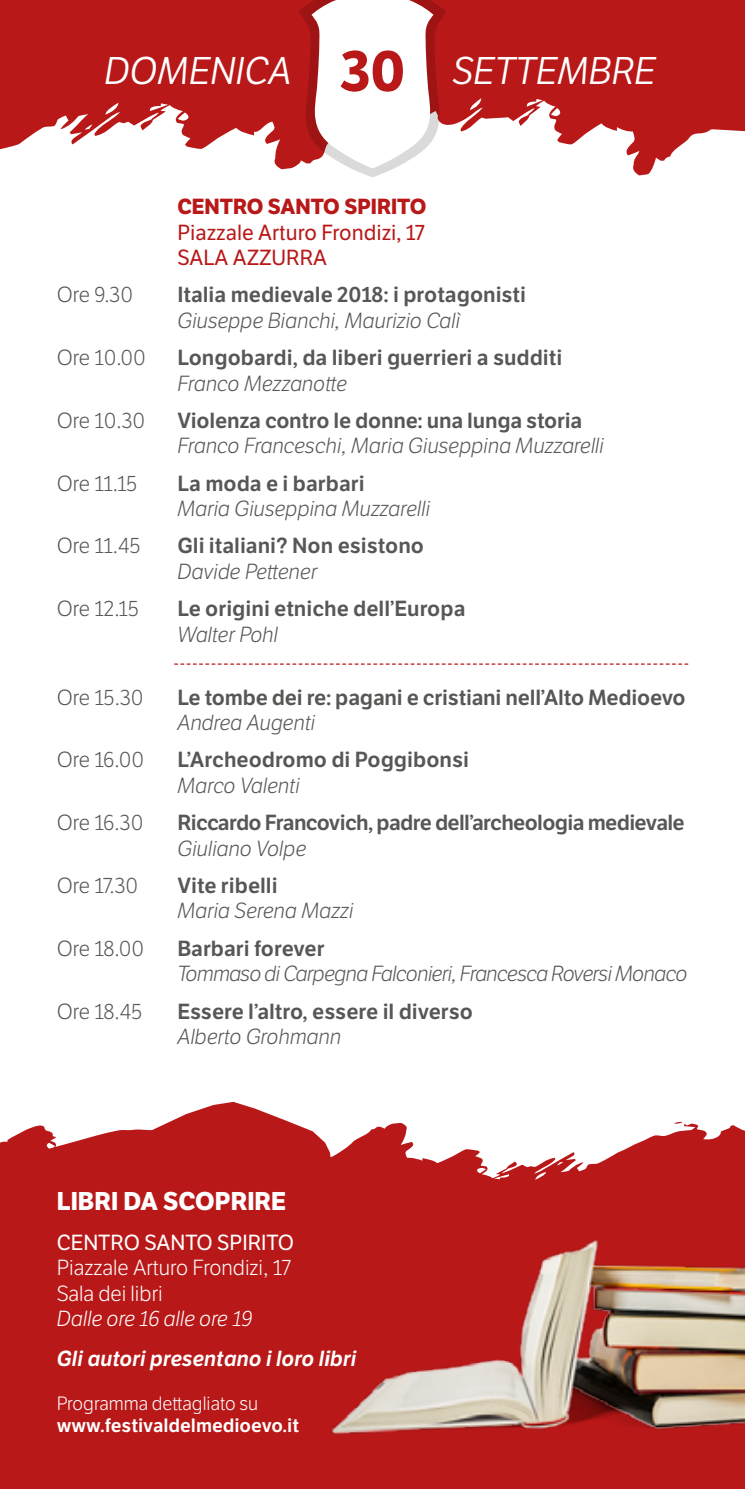
<style>
.page{position:relative;width:745px;height:1489px;background:#fff}
.page>*{position:absolute;margin:0;border:0;box-sizing:border-box;transform-origin:0 0}
.t1{font:italic 37.5px "LFT Etica";color:#fff}
.t2{font:700 25px "LFT Etica";color:#fff}
.t3{font:600 21.25px "LFT Etica";color:#575756}
.t4{font:italic 300 21.25px "LFT Etica";color:#575756}
.t5{font:300 21.25px "LFT Etica";color:#575756}
.t6{font:italic 300 21.25px "LFT Etica";letter-spacing:-.03em;color:#575756}
.t7{font:600 21.25px "LFT Etica";letter-spacing:-.03em;color:#575756}
.t8{font:300 21.25px/25.5px "LFT Etica";color:#fff}
.t9{font:21.25px/25.5px "LFT Etica";color:#b91818}
.t10{font:italic 600 21.25px "LFT Etica";color:#fff}
.t11{font:italic 300 21.25px "LFT Etica";color:#fff}
.t12{font:700 21.25px "LFT Etica";color:#b91818}
.t13{font:21.25px "LFT Etica";color:#fff}
.t14{font:600 18.75px "LFT Etica";color:#fff}
.t15{font:300 18.75px "LFT Etica";color:#fff}
.s1{font-weight:700;font-style:normal;font-size:56.25px;color:#b91818}
</style>
<div class="page">
<svg style="left:0;top:0;width:744px;height:175px;fill:#b91818"></svg>
<svg style="left:298px;top:0;width:148px;height:177px"></svg>
<svg style="left:0;top:1101px;width:744px;height:387px;fill:#b91818"></svg>
<img style="left:328px;top:1186px;width:416px;height:289px">
<svg style="left:174px;top:663px;width:513px;height:1px"></svg>
<h1 class="t1" style="left:104px;top:49px;width:552px">DOMENICA <span class="s1">30</span> SETTEMBRE</h1>
<p class="t12" style="left:177px;top:193px;width:250px">CENTRO SANTO SPIRITO</p>
<p class="t9" style="left:177px;top:220px;width:249px">Piazzale Arturo Frondizi, 17<br>SALA AZZURRA</p>
<p class="t5" style="left:57px;top:283px;width:78px">Ore 9.30</p>
<p class="t3" style="left:177px;top:282px;width:350px">Italia medievale 2018: i protagonisti</p>
<p class="t4" style="left:177px;top:308px;width:284px">Giuseppe Bianchi, Maurizio Calì</p>
<p class="t5" style="left:57px;top:345px;width:91px">Ore 10.00</p>
<p class="t3" style="left:177px;top:345px;width:386px">Longobardi, da liberi guerrieri a sudditi</p>
<p class="t4" style="left:177px;top:371px;width:171px">Franco Mezzanotte</p>
<p class="t5" style="left:57px;top:408px;width:90px">Ore 10.30</p>
<p class="t3" style="left:177px;top:407px;width:406px">Violenza contro le donne: una lunga storia</p>
<p class="t4" style="left:177px;top:434px;width:428px">Franco Franceschi, Maria Giuseppina Muzzarelli</p>
<p class="t5" style="left:57px;top:471px;width:82px">Ore 11.15</p>
<p class="t3" style="left:177px;top:470px;width:189px">La moda e i barbari</p>
<p class="t4" style="left:177px;top:496px;width:254px">Maria Giuseppina Muzzarelli</p>
<p class="t5" style="left:57px;top:534px;width:85px">Ore 11.45</p>
<p class="t3" style="left:177px;top:533px;width:248px">Gli italiani? Non esistono</p>
<p class="t4" style="left:177px;top:559px;width:141px">Davide Pettener</p>
<p class="t5" style="left:57px;top:596px;width:84px">Ore 12.15</p>
<p class="t3" style="left:177px;top:596px;width:289px">Le origini etniche dell’Europa</p>
<p class="t4" style="left:177px;top:622px;width:102px">Walter Pohl</p>
<p class="t5" style="left:57px;top:685px;width:88px">Ore 15.30</p>
<p class="t3" style="left:177px;top:684px;width:509px">Le tombe dei re: pagani e cristiani nell’Alto Medioevo</p>
<p class="t4" style="left:177px;top:710px;width:139px">Andrea Augenti</p>
<p class="t5" style="left:57px;top:747px;width:89px">Ore 16.00</p>
<p class="t3" style="left:177px;top:747px;width:293px">L’Archeodromo di Poggibonsi</p>
<p class="t4" style="left:177px;top:773px;width:124px">Marco Valenti</p>
<p class="t5" style="left:57px;top:810px;width:88px">Ore 16.30</p>
<p class="t7" style="left:177px;top:809px;width:508px">Riccardo Francovich, padre dell’archeologia medievale</p>
<p class="t4" style="left:177px;top:836px;width:130px">Giuliano Volpe</p>
<p class="t5" style="left:57px;top:873px;width:83px">Ore 17.30</p>
<p class="t3" style="left:177px;top:872px;width:102px">Vite ribelli</p>
<p class="t4" style="left:177px;top:898px;width:178px">Maria Serena Mazzi</p>
<p class="t5" style="left:57px;top:936px;width:89px">Ore 18.00</p>
<p class="t3" style="left:177px;top:935px;width:149px">Barbari forever</p>
<p class="t6" style="left:177px;top:961px;width:511px">Tommaso di Carpegna Falconieri, Francesca Roversi Monaco</p>
<p class="t5" style="left:57px;top:998px;width:87px">Ore 18.45</p>
<p class="t3" style="left:177px;top:998px;width:297px">Essere l’altro, essere il diverso</p>
<p class="t4" style="left:177px;top:1024px;width:165px">Alberto Grohmann</p>
<p class="t2" style="left:57px;top:1185px;width:231px">LIBRI DA SCOPRIRE</p>
<p class="t13" style="left:57px;top:1229px;width:238px">CENTRO SANTO SPIRITO</p>
<p class="t8" style="left:57px;top:1255px;width:235px">Piazzale Arturo Frondizi, 17<br>Sala dei libri</p>
<p class="t11" style="left:57px;top:1306px;width:197px">Dalle ore 16 alle ore 19</p>
<p class="t10" style="left:57px;top:1345px;width:301px">Gli autori presentano i loro libri</p>
<p class="t15" style="left:57px;top:1392px;width:203px">Programma dettagliato su</p>
<p class="t14" style="left:57px;top:1413px;width:243px">www.festivaldelmedioevo.it</p>
</div>
